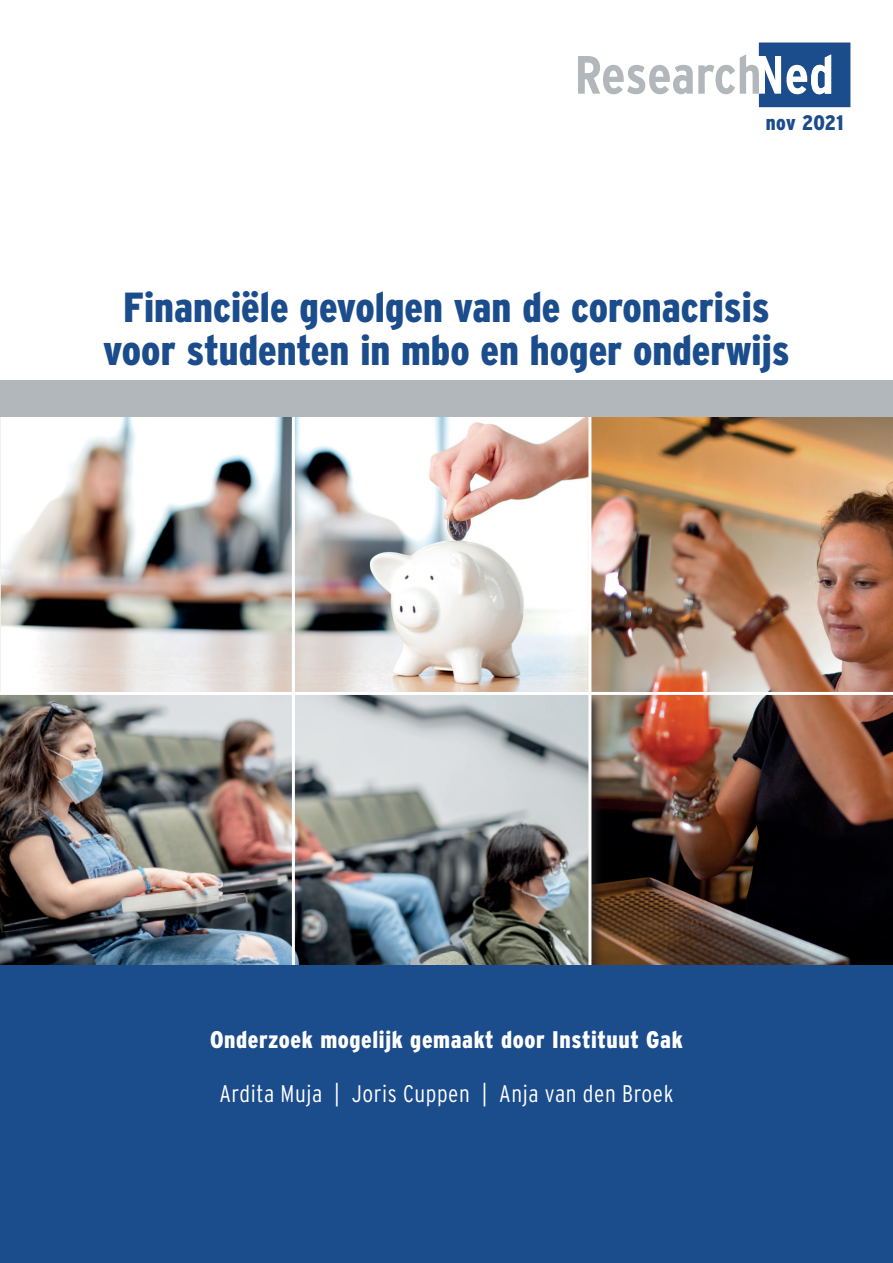
<style>
.page{position:relative;width:893px;height:1263px;background:#fff}
.page>*{position:absolute;margin:0;border:0;box-sizing:border-box;transform-origin:0 0}
.t1{font:900 condensed 42px/43.5px "Interstate";color:#1b4c8c;text-align:center}
.t2{font:900 condensed 24px "Interstate";letter-spacing:.025em;color:#fff}
.t3{font:300 condensed 24px "Interstate";letter-spacing:.025em;color:#fff}
.t4{font:900 condensed 21px "Interstate";letter-spacing:.01em;color:#1b4c8c}
</style>
<div class="page">
<img style="left:1px;top:417px;width:586px;height:273px">
<img style="left:591px;top:417px;width:302px;height:548px">
<svg style="left:578px;top:43px;width:272px;height:64px"></svg>
<div style="left:0;top:690px;width:606px;height:297px;background:#231f20;opacity:.75"></div>
<img style="left:0;top:695px;width:588px;height:270px">
<hr style="left:0;top:692px;width:893px;height:3px;background:#fff">
<hr style="left:292px;top:415px;width:3px;height:557px;background:#fff">
<hr style="left:588px;top:415px;width:3px;height:557px;background:#fff">
<div style="left:0;top:965px;width:893px;height:298px;background:#1b4c8c"></div>
<div style="left:0;top:381px;width:893px;height:36px;background:#b2b7bb"></div>
<p class="t4" style="left:766px;top:111px;width:79px">nov 2021</p>
<p class="t1" style="left:103px;top:285px;width:688px">Financiële gevolgen van de coronacrisis voor studenten in mbo en hoger onderwijs</p>
<p class="t2" style="left:210px;top:1027px;width:474px">Onderzoek mogelijk gemaakt door Instituut Gak</p>
<p class="t3" style="left:219px;top:1080px;width:456px">Ardita Muja | Joris Cuppen | Anja van den Broek</p>
</div>
